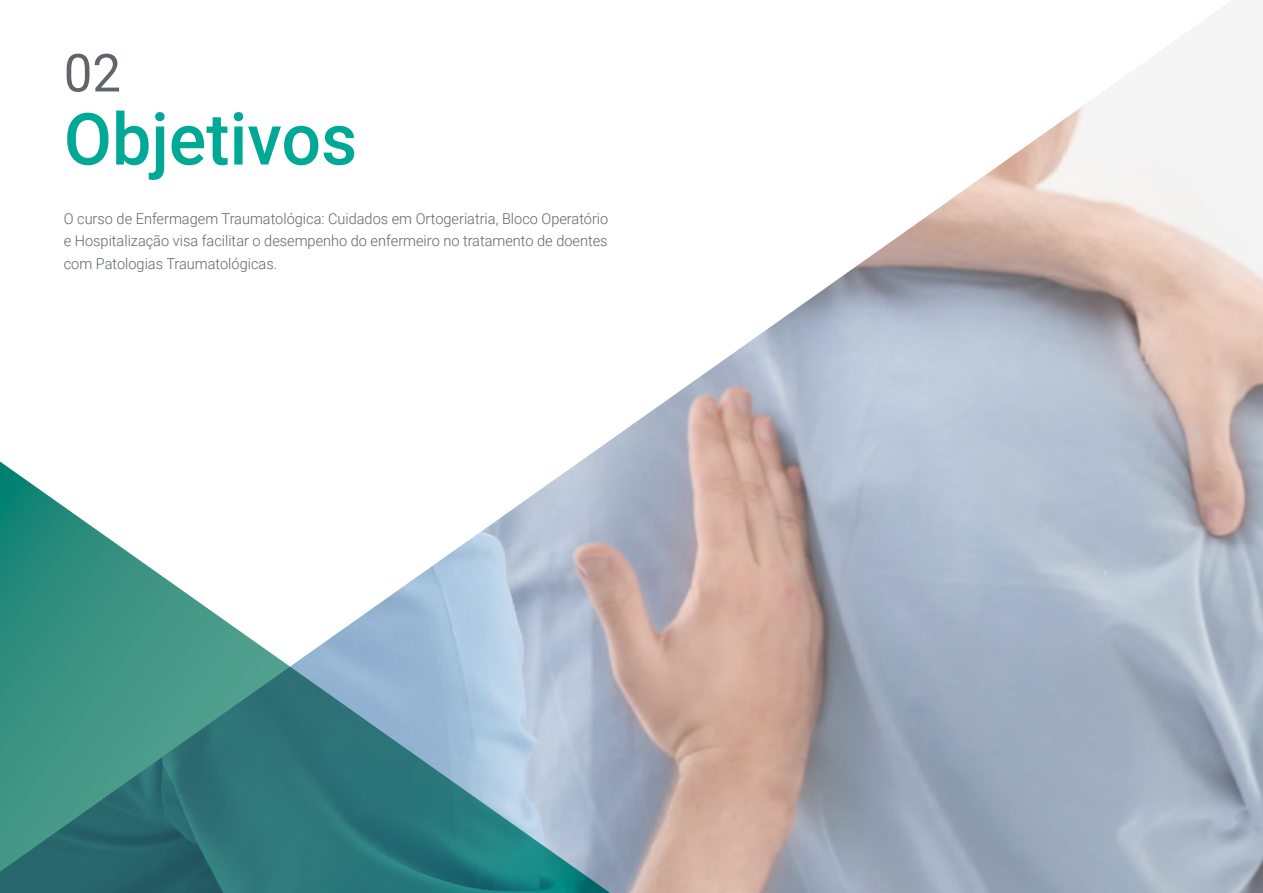
<style>
.page{position:relative;width:1263px;height:893px;background:#fff}
.page>*{position:absolute;margin:0;border:0;box-sizing:border-box;transform-origin:0 0}
.t1{font:500 72px "Roboto";color:#00a996}
.t2{font:52.5px "Roboto";color:#61646a}
.t3{font:300 15px/22.5px "Roboto";color:#61646a;text-align:justify}
</style>
<div class="page">
<img style="left:602px;top:0;width:661px;height:893px">
<svg style="left:0;top:446px;width:640px;height:447px"></svg>
<h2 class="t2" style="left:64px;top:36px;width:59px">02</h2>
<h1 class="t1" style="left:64px;top:89px;width:295px">Objetivos</h1>
<p class="t3" style="left:64px;top:207px;width:546px">O curso de Enfermagem Traumatológica: Cuidados em Ortogeriatria, Bloco Operatório e Hospitalização visa facilitar o desempenho do enfermeiro no tratamento de doentes com Patologias Traumatológicas.</p>
</div>
